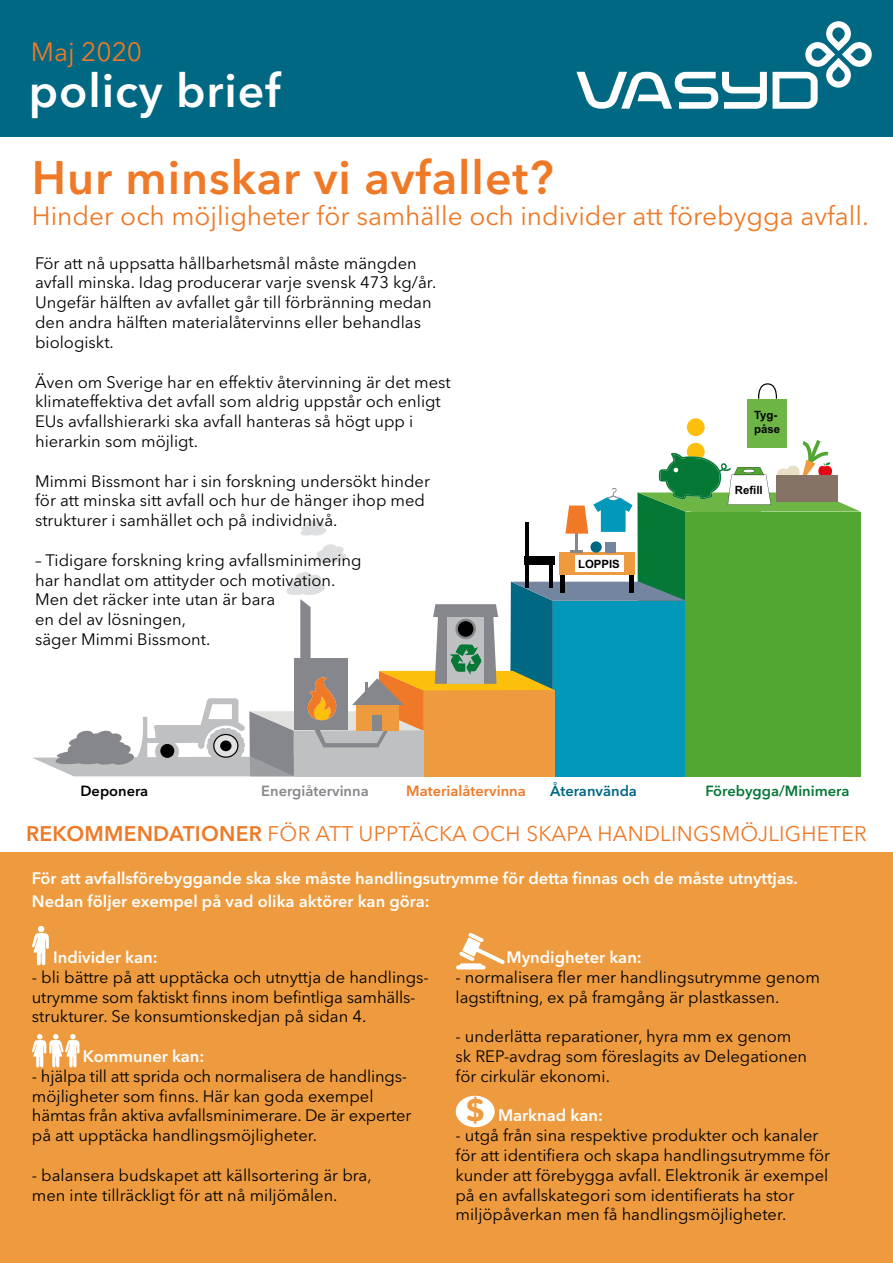
<style>
.page{position:relative;width:893px;height:1263px;background:#fff}
.page>*{position:absolute;margin:0;border:0;box-sizing:border-box;transform-origin:0 0}
.t1{font:600 46.5px "Avenir Next LT Pro";letter-spacing:.02em;color:#ef7926}
.t2{font:600 46.5px "Avenir Next LT Pro";letter-spacing:.02em;color:#fff}
.t3{font:700 30.75px "Avenir Next Rounded Std";color:#ed9b3e}
.t4{font:26.25px "Avenir Next LT Pro";color:#ef7926}
.t5{font:21px "Avenir Next LT Pro";letter-spacing:.01em;color:#ef7926}
.t6{font:16.5px/19.8px "Avenir Next LT Pro";color:#000}
.t7{font:600 16.5px/22.5px "Avenir Next LT Pro";color:#fff}
.t8{font:600 14.7px "Avenir Next LT Pro";color:#067836}
.t9{font:600 14.7px "Avenir Next LT Pro";color:#ef7926}
.t10{font:600 14.7px "Avenir Next LT Pro";color:#86878c}
.t11{font:600 14.7px "Avenir Next LT Pro";color:#016883}
.t12{font:600 14.7px "Avenir Next LT Pro";color:#000}
.t13{font:700 11.4px/13.6px "Arial";color:#000}
.s1{font-weight:600}
</style>
<div class="page">
<div style="left:687px;top:418px;width:18px;height:18px;background:#fcc00c;border-radius:50%"></div>
<div style="left:747px;top:399px;width:40px;height:48px;background:#6db645"></div>
<svg style="left:758px;top:383px;width:19px;height:16px"></svg>
<div style="left:0;top:853px;width:893px;height:410px;background:#ed9b3e"></div>
<div style="left:0;top:0;width:893px;height:136px;background:#016883"></div>
<svg style="left:576px;top:21px;width:296px;height:88px"></svg>
<svg style="left:32px;top:926px;width:17px;height:39px"></svg>
<svg style="left:32px;top:1034px;width:48px;height:33px"></svg>
<div style="left:456px;top:1096px;width:39px;height:31px;background:#fff;border-radius:50%"></div>
<svg style="left:456px;top:933px;width:49px;height:36px"></svg>
<svg style="left:32px;top:440px;width:829px;height:336px"></svg>
<h3 class="t4" style="left:31px;top:36px;width:113px">Maj 2020</h3>
<h1 class="t2" style="left:29px;top:63px;width:253px">policy brief</h1>
<h1 class="t1" style="left:32px;top:149px;width:523px">Hur minskar vi avfallet?</h1>
<h3 class="t4" style="left:32px;top:200px;width:839px">Hinder och möjligheter för samhälle och individer att förebygga avfall.</h3>
<p class="t6" style="left:35px;top:253px;width:403px">För att nå uppsatta hållbarhetsmål måste mängden avfall minska. Idag producerar varje svensk 473 kg/år.<br>Ungefär hälften av avfallet går till förbränning medan den andra hälften materialåtervinns eller behandlas biologiskt.</p>
<p class="t6" style="left:35px;top:372px;width:417px">Även om Sverige har en effektiv återvinning är det mest klimateffektiva det avfall som aldrig uppstår och enligt EUs avfallshierarki ska avfall hanteras så högt upp i hierarkin som möjligt.</p>
<p class="t6" style="left:35px;top:471px;width:396px">Mimmi Bissmont har i sin forskning undersökt hinder för att minska sitt avfall och hur de hänger ihop med strukturer i samhället och på individnivå.</p>
<p class="t6" style="left:35px;top:550px;width:328px">– Tidigare forskning kring avfallsminimering har handlat om attityder och motivation.<br>Men det räcker inte utan är bara<br>en del av lösningen,<br>säger Mimmi Bissmont.</p>
<p class="t13" style="left:578px;top:557px;width:43px">LOPPIS</p>
<p class="t13" style="left:754px;top:408px;width:27px">Tyg&shy;påse</p>
<p class="t13" style="left:735px;top:484px;width:29px">Refill</p>
<p class="t12" style="left:80px;top:782px;width:70px">Deponera</p>
<p class="t10" style="left:261px;top:782px;width:109px">Energiåtervinna</p>
<p class="t9" style="left:406px;top:782px;width:121px">Materialåtervinna</p>
<p class="t11" style="left:550px;top:782px;width:88px">Återanvända</p>
<p class="t8" style="left:706px;top:782px;width:145px">Förebygga/Minimera</p>
<p class="t5" style="left:26px;top:821px;width:842px"><span class="s1">REKOMMENDATIONER</span> FÖR ATT UPPTÄCKA OCH SKAPA HANDLINGSMÖJLIGHETER</p>
<p class="t7" style="left:32px;top:867px;width:767px">För att avfallsförebyggande ska ske måste handlingsutrymme för detta finnas och de måste utnyttjas.<br>Nedan följer exempel på vad olika aktörer kan göra:</p>
<p class="t7" style="left:53px;top:946px;width:106px">Individer kan:</p>
<p class="t6" style="left:32px;top:967px;width:398px">- bli bättre på att upptäcka och utnyttja de handlings&shy;utrymme som faktiskt finns inom befintliga samhälls&shy;strukturer. Se konsumtionskedjan på sidan 4.</p>
<p class="t7" style="left:83px;top:1045px;width:123px">Kommuner kan:</p>
<p class="t6" style="left:32px;top:1066px;width:381px">- hjälpa till att sprida och normalisera de handlings&shy;möjligheter som finns. Här kan goda exempel hämtas från aktiva avfallsminimerare. De är experter på att upptäcka handlingsmöjligheter.</p>
<p class="t6" style="left:32px;top:1165px;width:341px">- balansera budskapet att källsortering är bra, men inte tillräckligt för att nå miljömålen.</p>
<p class="t7" style="left:506px;top:946px;width:137px">Myndigheter kan:</p>
<p class="t6" style="left:455px;top:967px;width:366px">- normalisera fler mer handlingsutrymme genom lagstiftning, ex på framgång är plastkassen.</p>
<p class="t6" style="left:455px;top:1026px;width:353px">- underlätta reparationer, hyra mm ex genom sk REP-avdrag som föreslagits av Delegationen för cirkulär ekonomi.</p>
<p class="t7" style="left:498px;top:1104px;width:106px">Marknad kan:</p>
<p class="t6" style="left:455px;top:1125px;width:376px">- utgå från sina respektive produkter och kanaler för att identifiera och skapa handlingsutrymme för kunder att förebygga avfall. Elektronik är exempel på en avfallskategori som identifierats ha stor miljöpåverkan men få handlingsmöjligheter.</p>
<h2 class="t3" style="left:466px;top:1092px;width:21px">$</h2>
</div>
